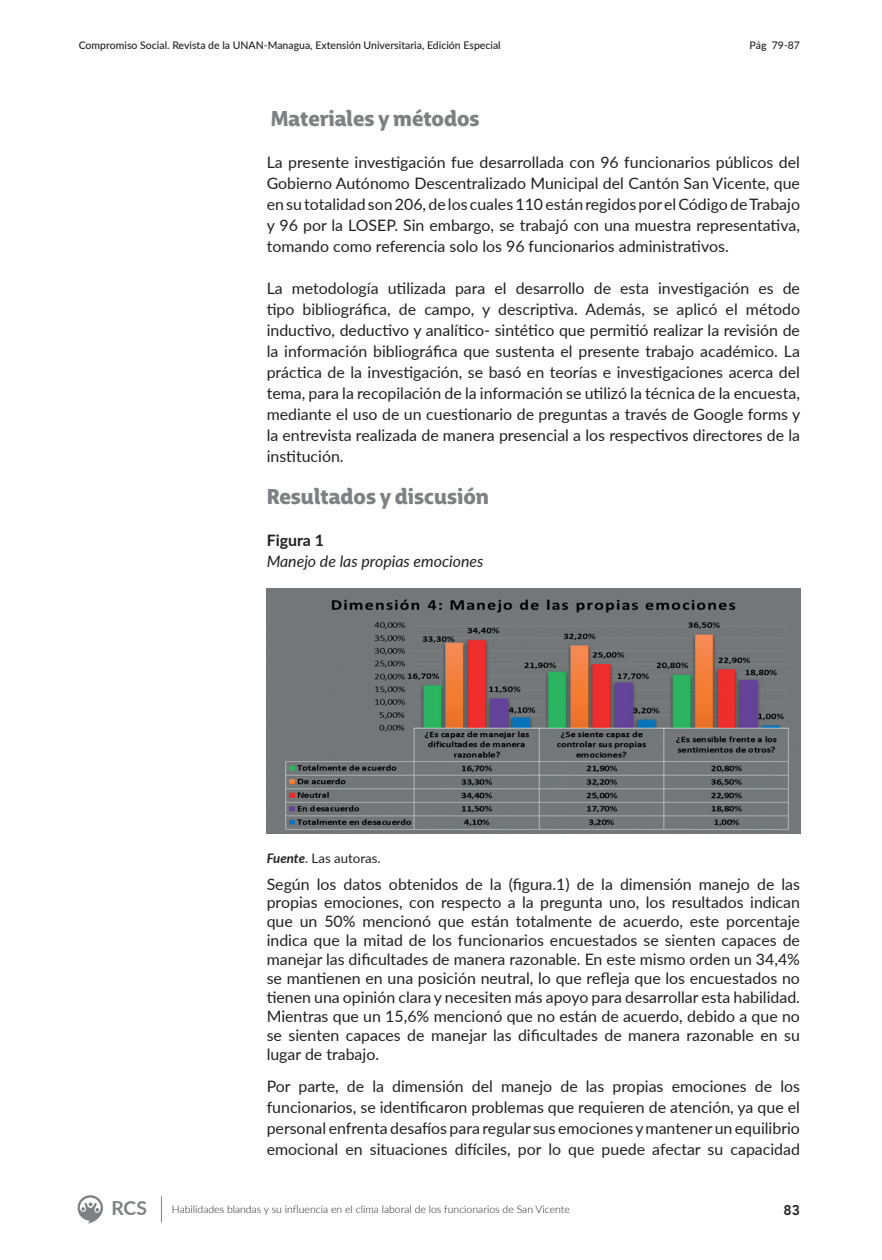
<style>
.page{position:relative;width:882px;height:1260px;background:#fff}
.page>*{position:absolute;margin:0;border:0;box-sizing:border-box;transform-origin:0 0}
.t1{font:900 21px "Big City Grotesque Pro";color:#7e8083}
.t2{font:700 19.25px "Lato";color:#7e8083}
.t3{font:15.75px/21px "Lato";color:#231f20;text-align:justify}
.t4{font:italic 15.75px "Lato";color:#231f20}
.t5{font:700 15.75px "Lato";color:#231f20}
.t6{font:800 14px "Avenir LT Std";color:#231f20}
.t7{font:13.12px "Lato";color:#231f20}
.t8{font:500 10.5px "Lato";color:#231f20}
.t9{font:300 10.5px "Lato";color:#231f20}
.s1{font-weight:700;font-style:italic}
</style>
<div class="page">
<svg style="left:161px;top:1196px;width:1px;height:26px"></svg>
<svg style="left:77px;top:1195px;width:26px;height:28px"></svg>
<img style="left:267px;top:588px;width:534px;height:246px">
<p class="t8" style="left:79px;top:38px;width:424px">Compromiso Social. Revista de la UNAN-Managua, Extensión Universitaria, Edición Especial</p>
<p class="t8" style="left:750px;top:38px;width:52px">Pág 79-87</p>
<h1 class="t1" style="left:271px;top:101px;width:210px">Materiales y métodos</h1>
<p class="t3" style="left:267px;top:151px;width:535px">La presente investigación fue desarrollada con 96 funcionarios públicos del Gobierno Autónomo Descentralizado Municipal del Cantón San Vicente, que en su totalidad son 206, de los cuales 110 están regidos por el Código de Trabajo y 96 por la LOSEP. Sin embargo, se trabajó con una muestra representativa, tomando como referencia solo los 96 funcionarios administrativos.</p>
<p class="t3" style="left:267px;top:277px;width:535px">La metodología utilizada para el desarrollo de esta investigación es de tipo bibliográfica, de campo, y descriptiva. Además, se aplicó el método inductivo, deductivo y analítico- sintético que permitió realizar la revisión de la información bibliográfica que sustenta el presente trabajo académico. La práctica de la investigación, se basó en teorías e investigaciones acerca del tema, para la recopilación de la información se utilizó la técnica de la encuesta, mediante el uso de un cuestionario de preguntas a través de Google forms y la entrevista realizada de manera presencial a los respectivos directores de la institución.</p>
<h1 class="t1" style="left:267px;top:479px;width:224px">Resultados y discusión</h1>
<p class="t5" style="left:267px;top:529px;width:59px">Figura 1</p>
<p class="t4" style="left:267px;top:550px;width:218px">Manejo de las propias emociones</p>
<p class="t7" style="left:267px;top:849px;width:115px"><span class="s1">Fuente</span>. Las autoras.</p>
<p class="t3" style="left:267px;top:874px;width:535px;line-height:18.9px">Según los datos obtenidos de la (figura.1) de la dimensión manejo de las propias emociones, con respecto a la pregunta uno, los resultados indican que un 50% mencionó que están totalmente de acuerdo, este porcentaje indica que la mitad de los funcionarios encuestados se sienten capaces de manejar las dificultades de manera razonable. En este mismo orden un 34,4% se mantienen en una posición neutral, lo que refleja que los encuestados no tienen una opinión clara y necesiten más apoyo para desarrollar esta habilidad.<br>Mientras que un 15,6% mencionó que no están de acuerdo, debido a que no se sienten capaces de manejar las dificultades de manera razonable en su lugar de trabajo.</p>
<p class="t3" style="left:267px;top:1075px;width:535px">Por parte, de la dimensión del manejo de las propias emociones de los funcionarios, se identificaron problemas que requieren de atención, ya que el personal enfrenta desafíos para regular sus emociones y mantener un equilibrio emocional en situaciones difíciles, por lo que puede afectar su capacidad</p>
<p class="t2" style="left:111px;top:1194px;width:37px">RCS</p>
<p class="t6" style="left:784px;top:1202px;width:18px">83</p>
<p class="t9" style="left:172px;top:1202px;width:399px">Habilidades blandas y su influencia en el clima laboral de los funcionarios de San Vicente</p>
</div>
